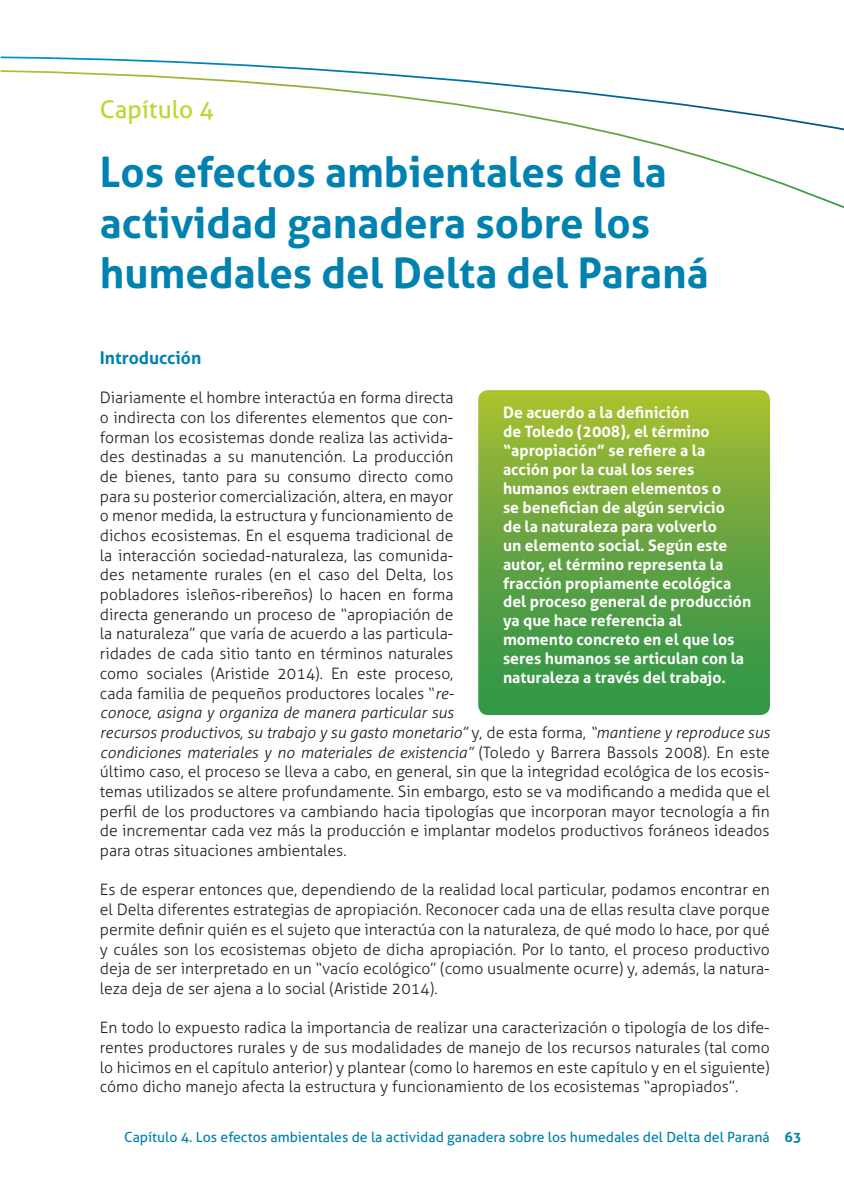
<style>
.page{position:relative;width:844px;height:1191px;background:#fff}
.page>*{position:absolute;margin:0;border:0;box-sizing:border-box;transform-origin:0 0}
.t1{font:700 42px/50.4px "Aller";color:#0082b0}
.t2{font:24.5px "Aller";color:#bed630}
.t3{font:700 17.5px "Aller";color:#0082b0}
.t4{font:300 15.75px/19.6px "Aller";color:#231f20;text-align:justify}
.t5{font:700 15.75px/18.9px "Aller";color:#fff}
.t6{font:14px "Aller";color:#0082b0}
.s1{font-style:italic}
.s2{font-weight:700}
</style>
<div class="page">
<svg style="left:0;top:56px;width:321px;height:13px"></svg>
<svg style="left:0;top:69px;width:844px;height:139px"></svg>
<svg style="left:478px;top:390px;width:292px;height:325px;background:#67a63f"></svg>
<p class="t2" style="left:100px;top:94px;width:115px">Capítulo 4</p>
<p class="t1" style="left:100px;top:147px;width:610px">Los efectos ambientales de la actividad ganadera sobre los humedales del Delta del Paraná</p>
<p class="t3" style="left:100px;top:347px;width:103px">Introducción</p>
<p class="t4" style="left:100px;top:388px;width:671px;text-align:left">Diariamente el hombre interactúa en forma directa<br>o indirecta con los diferentes elementos que con-<br>forman los ecosistemas donde realiza las activida-<br>des destinadas a su manutención. La producción<br>de bienes, tanto para su consumo directo como<br>para su posterior comercialización, altera, en mayor<br>o menor medida, la estructura y funcionamiento de<br>dichos ecosistemas. En el esquema tradicional de<br>la interacción sociedad-naturaleza, las comunida-<br>des netamente rurales (en el caso del Delta, los<br>pobladores isleños-ribereños) lo hacen en forma<br>directa generando un proceso de “apropiación de<br>la naturaleza” que varía de acuerdo a las particula-<br>ridades de cada sitio tanto en términos naturales<br>como sociales (Aristide 2014). En este proceso,<br>cada familia de pequeños productores locales “<span class="s1">re-<br>conoce, asigna y organiza de manera particular sus<br>recursos productivos, su trabajo y su gasto monetario”</span> y, de esta forma, <span class="s1">“mantiene y reproduce sus condiciones materiales y no materiales de existencia”</span> (Toledo y Barrera Bassols 2008). En este último caso, el proceso se lleva a cabo, en general, sin que la integridad ecológica de los ecosis&shy;temas utilizados se altere profundamente. Sin embargo, esto se va modificando a medida que el perfil de los productores va cambiando hacia tipologías que incorporan mayor tecnología a fin de incrementar cada vez más la producción e implantar modelos productivos foráneos ideados para otras situaciones ambientales.</p>
<p class="t4" style="left:100px;top:880px;width:671px">Es de esperar entonces que, dependiendo de la realidad local particular, podamos encontrar en el Delta diferentes estrategias de apropiación. Reconocer cada una de ellas resulta clave porque permite definir quién es el sujeto que interactúa con la naturaleza, de qué modo lo hace, por qué y cuáles son los ecosistemas objeto de dicha apropiación. Por lo tanto, el proceso productivo deja de ser interpretado en un “vacío ecológico” (como usualmente ocurre) y, además, la natura&shy;leza deja de ser ajena a lo social (Aristide 2014).</p>
<p class="t4" style="left:100px;top:1018px;width:671px">En todo lo expuesto radica la importancia de realizar una caracterización o tipología de los dife&shy;rentes productores rurales y de sus modalidades de manejo de los recursos naturales (tal como lo hicimos en el capítulo anterior) y plantear (como lo haremos en este capítulo y en el siguiente) cómo dicho manejo afecta la estructura y funcionamiento de los ecosistemas “apropiados”.</p>
<p class="t5" style="left:503px;top:403px;width:250px">De acuerdo a la definición<br>de Toledo (2008), el término “apropiación” se refiere a la acción por la cual los seres humanos extraen elementos o<br>se benefician de algún servicio<br>de la naturaleza para volverlo<br>un elemento social. Según este autor, el término representa la fracción propiamente ecológica del proceso general de producción ya que hace referencia al momento concreto en el que los seres humanos se articulan con la naturaleza a través del trabajo.</p>
<p class="t6" style="left:124px;top:1129px;width:679px">Capítulo 4. Los efectos ambientales de la actividad ganadera sobre los humedales del Delta del Paraná <span class="s2">63</span></p>
</div>
